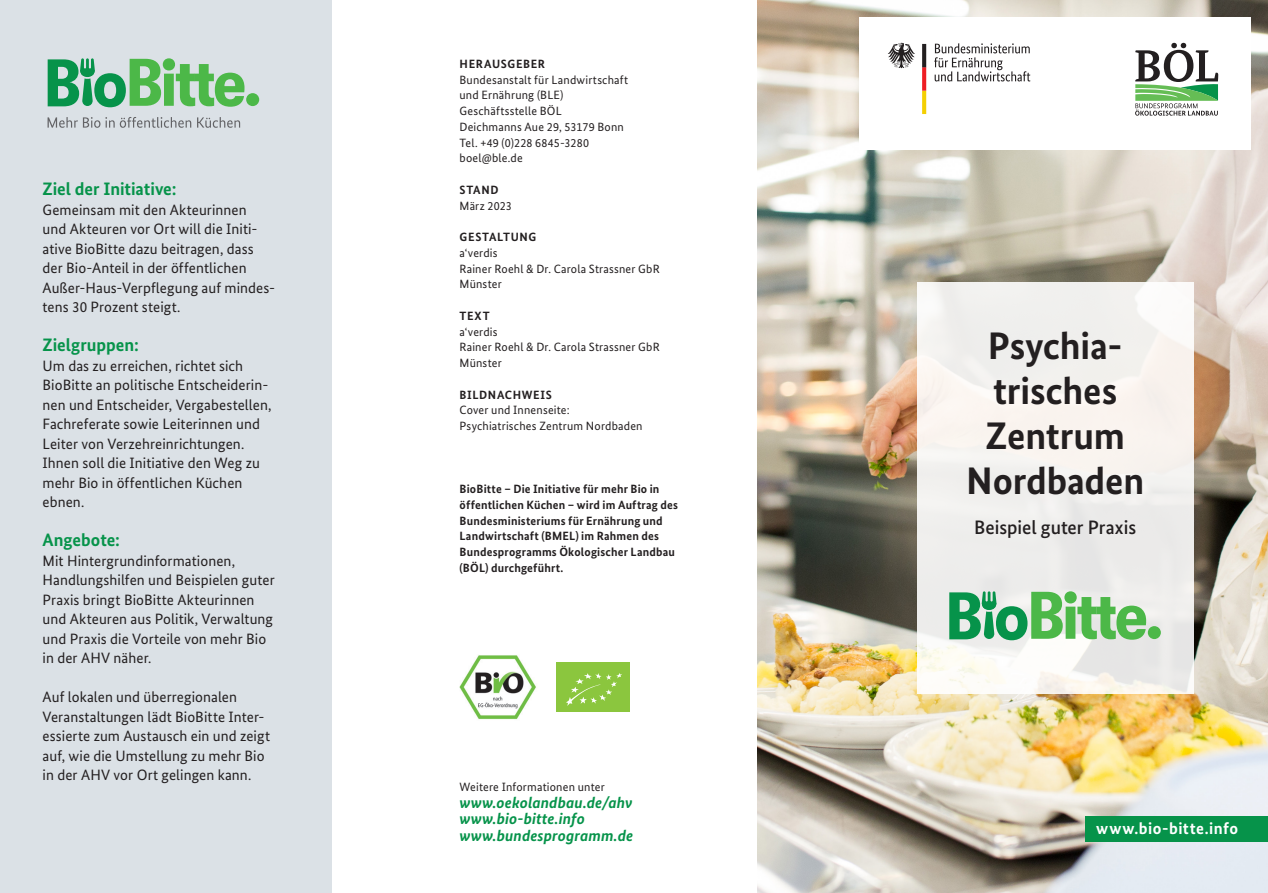
<style>
.page{position:relative;width:1268px;height:893px;background:#fff}
.page>*{position:absolute;margin:0;border:0;box-sizing:border-box;transform-origin:0 0}
.Titel_28pt{font:700 38.4px/45px "Bundes Sans";letter-spacing:-.005em;color:#231f20;text-align:center}
.Titel_Subline{font:500 19.5px "Bundes Sans";letter-spacing:-.005em;color:#231f20}
.Überschrift_2{font:700 18px "Bundes Sans";color:#06934a}
.Impressum_Überschrift{font:700 16.5px "Bundes Sans";letter-spacing:.025em;color:#fff}
.Impressum_Fließtext{font:italic 700 15.75px/16.5px "Bundes Sans";letter-spacing:.005em;color:#06934a}
.Überschrift_2-2{font:15px/19.5px "Bundes Sans";letter-spacing:.005em;color:#231f20}
.Infokasten_Fließtext{font:15px/19.5px "Bundes Sans";letter-spacing:.005em;color:#231f20}
.Impressum_Fließtext-2{font:12px/15.8px "Bundes Sans";letter-spacing:.015em;color:#231f20}
.Impressum_Fließtext-3{font:700 12px/15.8px "Bundes Sans";letter-spacing:.015em;color:#231f20}
.Impressum_Überschrift-2{font:700 12px "Bundes Sans";letter-spacing:.055em;color:#231f20}
</style>
<div class="page">
<img style="left:757px;top:0;width:510px;height:893px">
<div style="left:859px;top:17px;width:391px;height:133px;background:#fff"></div>
<div style="left:0;top:0;width:332px;height:893px;background:#dbe1e6"></div>
<div style="left:916px;top:282px;width:277px;height:412px;background:linear-gradient(to right,#f4f3f0,#f1efec)"></div>
<div style="left:1147px;top:626px;width:13px;height:13px;background:#4cb848;border-radius:50%"></div>
<svg style="left:949px;top:591px;width:196px;height:49px;background:#80c58e"></svg>
<div style="left:246px;top:93px;width:13px;height:13px;background:#4cb848;border-radius:50%"></div>
<svg style="left:48px;top:117px;width:143px;height:11px"></svg>
<svg style="left:197px;top:117px;width:43px;height:11px"></svg>
<svg style="left:48px;top:58px;width:196px;height:49px"></svg>
<div style="left:1084px;top:816px;width:183px;height:26px;background:#06934a"></div>
<svg style="left:888px;top:43px;width:26px;height:25px"></svg>
<svg style="left:922px;top:44px;width:4px;height:70px"></svg>
<svg style="left:934px;top:43px;width:96px;height:38px"></svg>
<img style="left:470px;top:660px;width:6px;height:10px">
<div style="left:556px;top:662px;width:74px;height:50px;background:#8bc63e"></div>
<svg style="left:566px;top:673px;width:56px;height:33px"></svg>
<svg style="left:1135px;top:43px;width:82px;height:73px"></svg>
<p class="Überschrift_2" style="left:43px;top:178px;width:135px">Ziel der Initiative:</p>
<p class="Überschrift_2-2" style="left:43px;top:199px;width:234px">Gemeinsam mit den Akteurinnen<br>und Akteuren vor Ort will die Initi&shy;ative BioBitte dazu beitragen, dass der Bio-Anteil in der öffentlichen Außer-Haus-Verpflegung auf mindes&shy;tens 30 Prozent steigt.</p>
<p class="Überschrift_2" style="left:43px;top:334px;width:98px">Zielgruppen:</p>
<p class="Überschrift_2-2" style="left:43px;top:355px;width:230px">Um das zu erreichen, richtet sich<br>BioBitte an politische Entscheiderin&shy;nen und Entscheider, Vergabestellen,<br>Fachreferate sowie Leiterinnen und<br>Leiter von Verzehreinrichtungen.<br>Ihnen soll die Initiative den Weg zu mehr Bio in öffentlichen Küchen ebnen.</p>
<p class="Überschrift_2" style="left:43px;top:529px;width:79px">Angebote:</p>
<p class="Überschrift_2-2" style="left:43px;top:550px;width:234px">Mit Hintergrundinformationen, Handlungshilfen und Beispielen guter Praxis bringt BioBitte Akteurinnen und Akteuren aus Politik, Verwaltung und Praxis die Vorteile von mehr Bio in der AHV näher.</p>
<p class="Infokasten_Fließtext" style="left:43px;top:687px;width:229px">Auf lokalen und überregionalen Veranstaltungen lädt BioBitte Inter&shy;essierte zum Austausch ein und zeigt auf, wie die Umstellung zu mehr Bio in der AHV vor Ort gelingen kann.</p>
<p class="Impressum_Überschrift-2" style="left:459px;top:56px;width:87px">HERAUSGEBER</p>
<p class="Impressum_Fließtext-2" style="left:459px;top:71px;width:170px">Bundesanstalt für Landwirtschaft und Ernährung (BLE)<br>Geschäftsstelle BÖL<br>Deichmanns Aue 29, 53179 Bonn<br>Tel. +49 (0)228 6845-3280 boel@ble.de</p>
<p class="Impressum_Überschrift-2" style="left:459px;top:182px;width:40px">STAND</p>
<p class="Impressum_Fließtext-2" style="left:459px;top:197px;width:54px">März 2023</p>
<p class="Impressum_Überschrift-2" style="left:459px;top:230px;width:78px">GESTALTUNG</p>
<p class="Impressum_Fließtext-2" style="left:459px;top:245px;width:202px">a‘verdis<br>Rainer Roehl &amp; Dr. Carola Strassner GbR<br>Münster</p>
<p class="Impressum_Überschrift-2" style="left:459px;top:308px;width:32px">TEXT</p>
<p class="Impressum_Fließtext-2" style="left:459px;top:323px;width:202px">a‘verdis<br>Rainer Roehl &amp; Dr. Carola Strassner GbR<br>Münster</p>
<p class="Impressum_Überschrift-2" style="left:459px;top:387px;width:94px">BILDNACHWEIS</p>
<p class="Impressum_Fließtext-2" style="left:459px;top:402px;width:184px">Cover und Innenseite:<br>Psychiatrisches Zentrum Nordbaden</p>
<p class="Impressum_Fließtext-3" style="left:459px;top:481px;width:220px">BioBitte – Die Initiative für mehr Bio in öffentlichen Küchen – wird im Auftrag des Bundesministeriums für Ernährung und Landwirtschaft (BMEL) im Rahmen des Bundesprogramms Ökologischer Landbau (BÖL) durchgeführt.</p>
<p class="Impressum_Fließtext-2" style="left:459px;top:779px;width:147px">Weitere Informationen unter</p>
<p class="Impressum_Fließtext" style="left:459px;top:794px;width:175px">www.oekolandbau.de/ahv www.bio-bitte.info www.bundesprogramm.de</p>
<p class="Titel_28pt" style="left:966px;top:323px;width:179px">Psychia&shy;trisches<br>Zentrum<br>Nordbaden</p>
<p class="Titel_Subline" style="left:974px;top:515px;width:163px">Beispiel guter Praxis</p>
<p class="Impressum_Überschrift" style="left:1096px;top:818px;width:143px">www.bio-bitte.info</p>
</div>
